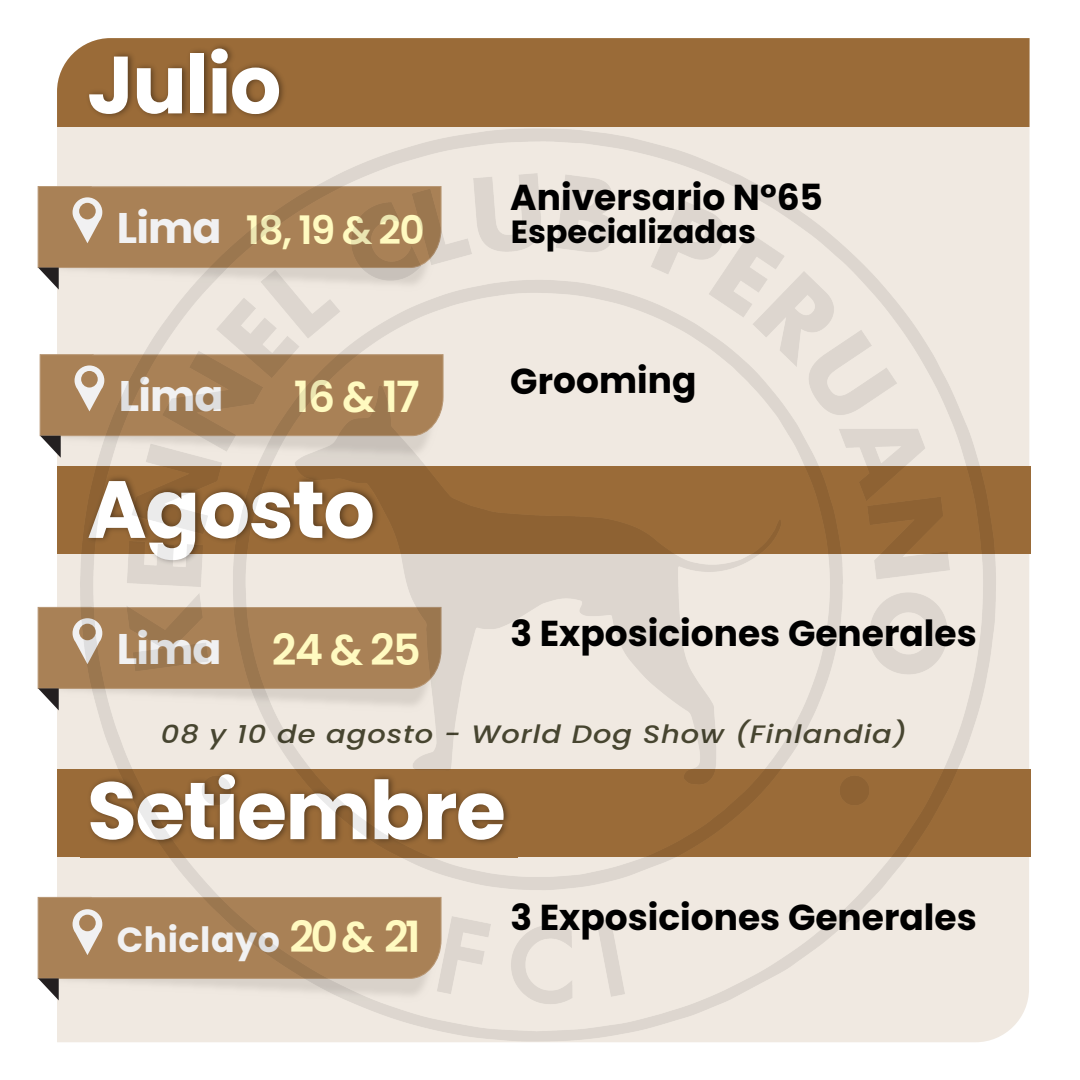
<style>
.page{position:relative;width:1080px;height:1080px;background:#fff}
.page>*{position:absolute;margin:0;border:0;box-sizing:border-box;transform-origin:0 0}
.t1{font:700 81px "Poppins";letter-spacing:-.02em;color:#fff}
.t2{font:600 43px "Poppins";letter-spacing:-.04em;color:#fffac0}
.t3{font:700 42.8px "Poppins";color:#f1f1f2}
.t4{font:600 39.3px "Poppins";color:#fffac0}
.t5{font:700 36px "Poppins";color:#000}
.t6{font:700 34.8px "Poppins";letter-spacing:.015em;color:#f1f1f2}
.t7{font:700 32px "Poppins";color:#000}
.t8{font:italic 500 25.2px "Poppins";letter-spacing:.03em;color:#474530;scale:1.15 1}
.s1{font-weight:700;font-size:42.8px;color:#f1f1f2}
.s2{font-weight:600;font-size:43px;color:#fffac0}
</style>
<div class="page">
<div style="left:57px;top:38px;width:973px;height:89px;background:#9a6b38"></div>
<img style="left:80px;top:38px;width:213px;height:71px">
<div style="left:57px;top:769px;width:974px;height:88px;background:#9a6b38"></div>
<img style="left:38px;top:867px;width:25px;height:164px">
<svg style="left:37px;top:897px;width:26px;height:103px;background:#aa8a6a"></svg>
<div style="left:57px;top:466px;width:974px;height:88px;background:#9a6b38"></div>
<img style="left:38px;top:577px;width:25px;height:164px">
<svg style="left:37px;top:607px;width:26px;height:103px;background:#aa8a6a"></svg>
<svg style="left:39px;top:354px;width:24px;height:104px;background:#a98a6a"></svg>
<svg style="left:37px;top:186px;width:26px;height:104px;background:#aa8b6b"></svg>
<img style="left:63px;top:109px;width:951px;height:933px">
<img style="left:512px;top:178px;width:320px;height:60px">
<img style="left:513px;top:215px;width:252px;height:54px">
<div style="left:513px;top:362px;width:193px;height:60px;background:#f0e9e1"></div>
<img style="left:513px;top:615px;width:473px;height:59px">
<img style="left:513px;top:899px;width:473px;height:59px">
<h1 class="t1" style="left:87px;top:38px;width:196px">Julio</h1>
<p class="t4" style="left:117px;top:208px;width:310px"><span class="s1">Lima</span> 18, 19 &amp; 20</p>
<p class="t3" style="left:119px;top:372px;width:106px">Lima</p>
<p class="t2" style="left:294px;top:372px;width:127px">16 &amp; 17</p>
<h1 class="t1" style="left:87px;top:463px;width:289px">Agosto</h1>
<p class="t2" style="left:117px;top:625px;width:306px"><span class="s1">Lima</span> 24 &amp; 25</p>
<p class="t5" style="left:510px;top:176px;width:314px">Aniversario N°65</p>
<p class="t7" style="left:511px;top:213px;width:247px">Especializadas</p>
<p class="t5" style="left:510px;top:360px;width:188px">Grooming</p>
<p class="t5" style="left:510px;top:612px;width:468px">3 Exposiciones Generales</p>
<p class="t8" style="left:161px;top:719px;width:650px">08 y 10 de agosto - World Dog Show (Finlandia)</p>
<h1 class="t1" style="left:87px;top:764px;width:420px">Setiembre</h1>
<p class="t6" style="left:117px;top:920px;width:306px">Chiclayo <span class="s2">20 &amp; 21</span></p>
<p class="t5" style="left:510px;top:896px;width:468px">3 Exposiciones Generales</p>
</div>
